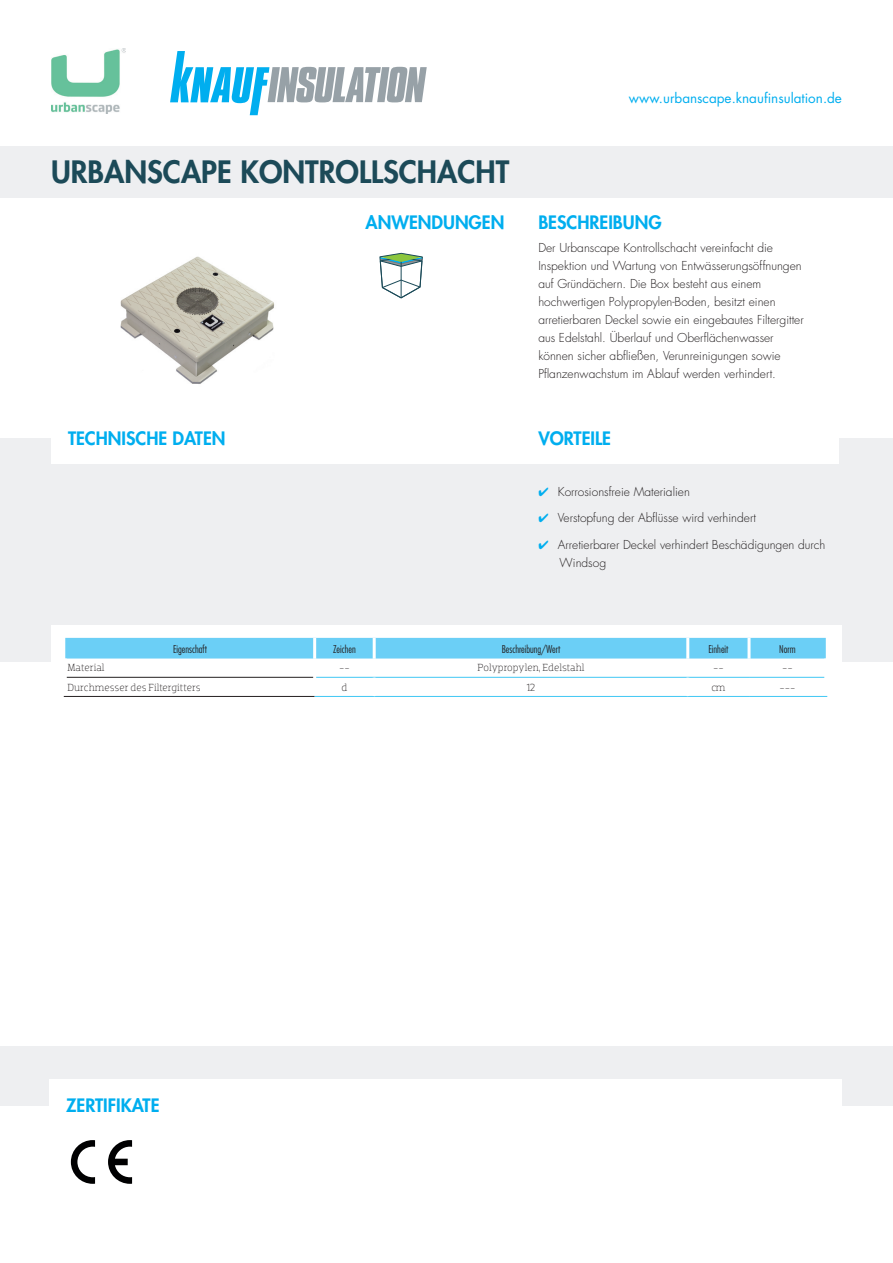
<style>
.page{position:relative;width:893px;height:1263px;background:#fff}
.page>*{position:absolute;margin:0;border:0;box-sizing:border-box;transform-origin:0 0}
.t1{font:800 30px "Futura Std";color:#1c4a58}
.t2{font:800 18px "Futura Std";color:#00aeef}
.t3{font:13.5px "Futura Std";color:#00aeef}
.t4{font:300 12px/18px "Futura Std";color:#231f20}
.t5{font:300 10.5px "Dobra Slab";color:#231f20}
.t6{font:300 condensed 10.5px "Futura Std";color:#231f20}
.s1{color:#00aeef}
</style>
<div class="page">
<div style="left:0;top:438px;width:893px;height:223px;background:#eeeff1"></div>
<div style="left:0;top:1046px;width:893px;height:59px;background:#eeeff1"></div>
<div style="left:0;top:146px;width:893px;height:51px;background:#eeeff1"></div>
<div style="left:51px;top:412px;width:487px;height:51px;background:#fff"></div>
<div style="left:51px;top:625px;width:791px;height:51px;background:#fff"></div>
<div style="left:49px;top:1080px;width:793px;height:51px;background:#fff"></div>
<div style="left:538px;top:412px;width:300px;height:51px;background:#fff"></div>
<img style="left:120px;top:256px;width:155px;height:128px">
<div style="left:65px;top:638px;width:761px;height:20px;background:#6bcff6"></div>
<hr style="left:313px;top:638px;width:3px;height:20px;background:#fff">
<hr style="left:373px;top:638px;width:3px;height:20px;background:#fff">
<hr style="left:686px;top:638px;width:3px;height:20px;background:#fff">
<hr style="left:747px;top:638px;width:3px;height:20px;background:#fff">
<hr style="left:67px;top:677px;width:246px;height:1px;background:#231f20">
<hr style="left:64px;top:696px;width:251px;height:1px;background:#231f20">
<hr style="left:316px;top:677px;width:58px;height:1px;background:#40c7f4">
<hr style="left:688px;top:677px;width:61px;height:1px;background:#40c7f4">
<hr style="left:749px;top:677px;width:75px;height:1px;background:#40c7f4">
<hr style="left:315px;top:696px;width:59px;height:1px;background:#40c7f4">
<hr style="left:688px;top:696px;width:61px;height:1px;background:#40c7f4">
<hr style="left:749px;top:696px;width:78px;height:1px;background:#40c7f4">
<hr style="left:374px;top:677px;width:314px;height:1px;background:#40c7f4">
<hr style="left:374px;top:696px;width:314px;height:1px;background:#40c7f4">
<svg style="left:379px;top:252px;width:44px;height:47px"></svg>
<svg style="left:108px;top:1140px;width:24px;height:44px"></svg>
<svg style="left:71px;top:1140px;width:24px;height:44px"></svg>
<svg style="left:170px;top:51px;width:257px;height:64px"></svg>
<img style="left:51px;top:49px;width:74px;height:64px">
<h1 class="t1" style="left:51px;top:153px;width:460px">URBANSCAPE KONTROLLSCHACHT</h1>
<p class="t3" style="left:629px;top:90px;width:214px">www.urbanscape.knaufinsulation.de</p>
<h2 class="t2" style="left:366px;top:211px;width:140px">ANWENDUNGEN</h2>
<h2 class="t2" style="left:538px;top:211px;width:125px">BESCHREIBUNG</h2>
<h2 class="t2" style="left:68px;top:427px;width:159px">TECHNISCHE DATEN</h2>
<p class="t4" style="left:538px;top:239px;width:267px">Der Urbanscape Kontrollschacht vereinfacht die Inspektion und Wartung von Entwässerungsöffnungen auf Gründächern. Die Box besteht aus einem hochwertigen Polypropylen-Boden, besitzt einen arretierbaren Deckel sowie ein eingebautes Filtergitter aus Edelstahl. Überlauf und Oberflächenwasser können sicher abfließen, Verunreinigungen sowie Pflanzenwachstum im Ablauf werden verhindert.</p>
<h2 class="t2" style="left:538px;top:427px;width:74px">VORTEILE</h2>
<p class="t4" style="left:538px;top:483px;width:153px"><span class="s1">✔</span> Korrosionsfreie Materialien</p>
<p class="t4" style="left:538px;top:509px;width:219px"><span class="s1">✔</span> Verstopfung der Abflüsse wird verhindert</p>
<p class="t4" style="left:560px;top:536px;width:267px;text-indent:-21px"><span class="s1">✔</span> Arretierbarer Deckel verhindert Beschädigungen durch<br>Windsog</p>
<p class="t6" style="left:173px;top:642px;width:35px">Eigenschaft</p>
<p class="t6" style="left:333px;top:642px;width:24px">Zeichen</p>
<p class="t6" style="left:502px;top:642px;width:60px">Beschreibung/Wert</p>
<p class="t6" style="left:708px;top:642px;width:22px">Einheit</p>
<p class="t6" style="left:779px;top:642px;width:18px">Norm</p>
<p class="t5" style="left:67px;top:662px;width:39px">Material</p>
<p class="t5" style="left:339px;top:662px;width:12px">--</p>
<p class="t5" style="left:477px;top:662px;width:109px">Polypropylen, Edelstahl</p>
<p class="t5" style="left:713px;top:662px;width:12px">--</p>
<p class="t5" style="left:782px;top:662px;width:12px">--</p>
<p class="t5" style="left:67px;top:681px;width:135px">Durchmesser des Filtergitters</p>
<p class="t5" style="left:342px;top:681px;width:7px">d</p>
<p class="t5" style="left:527px;top:681px;width:10px">12</p>
<p class="t5" style="left:711px;top:681px;width:16px">cm</p>
<h2 class="t2" style="left:66px;top:1094px;width:95px">ZERTIFIKATE</h2>
</div>
